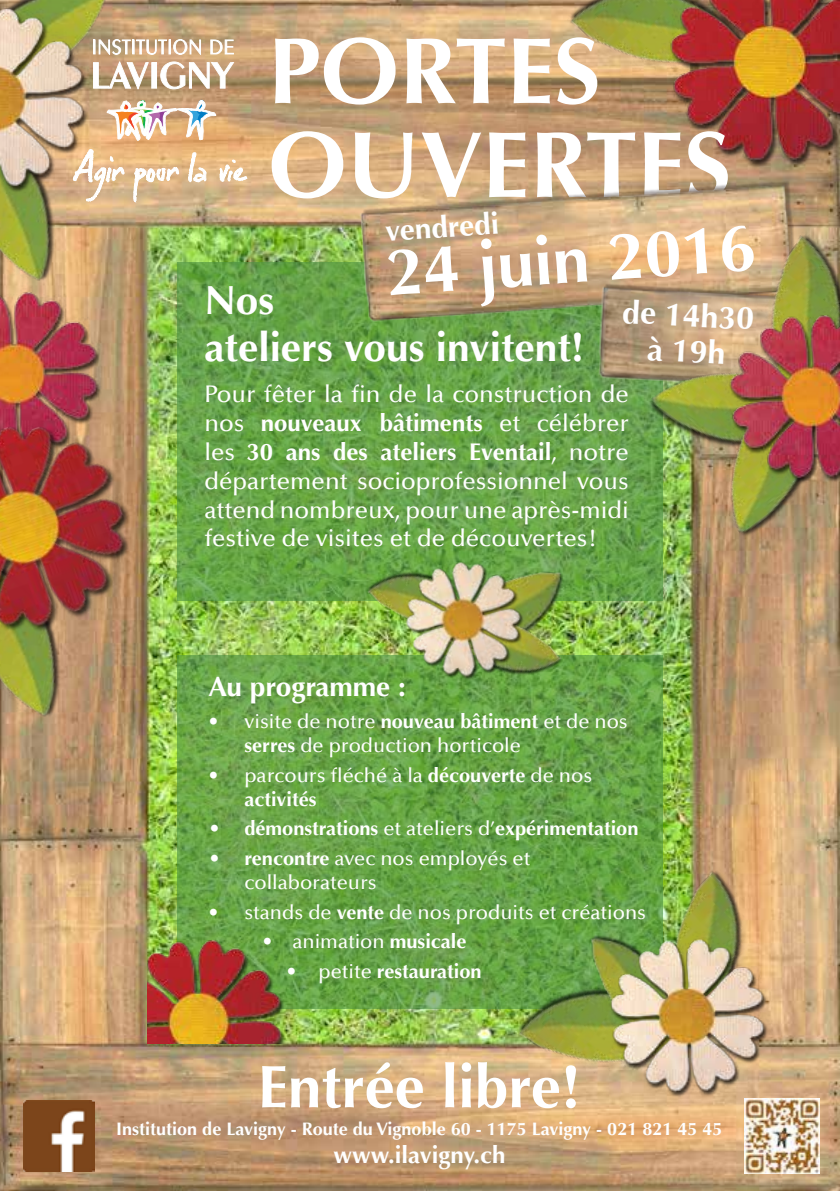
<style>
.page{position:relative;width:840px;height:1191px;background:#fff}
.page>*{position:absolute;margin:0;border:0;box-sizing:border-box;transform-origin:0 0}
.t1{font:700 93.8px/93.8px "Optima";color:#fff}
.t2{font:700 66.4px "Optima";color:#fff}
.t3{font:700 60px "Optima";color:#fff}
.t4{font:700 40.4px/46.2px "Optima";color:#fff}
.t5{font:700 32px/36px "Optima";color:#fff;text-align:center}
.t6{font:700 30px "Optima";color:#fff}
.t7{font:700 28px "Optima";color:#fff}
.t8{font:500 24px/28.8px "Optima";color:#fff;text-align:justify}
.t9{font:700 24px "Optima";color:#fff}
.t10{font:500 20px/24px "Optima";color:#fff}
.t11{font:700 20px "Optima";color:#fff}
.t12{font:700 18px "Optima";color:#fff}
.s1{font-weight:700}
.s2{font-weight:500}
</style>
<div class="page">
<img style="left:0;top:0;width:839px;height:1191px">
<img style="left:0;top:221px;width:95px;height:51px">
<img style="left:532px;top:0;width:119px;height:150px">
<img style="left:105px;top:0;width:17px;height:39px">
<img style="left:651px;top:0;width:188px;height:175px">
<svg style="left:177px;top:655px;width:485px;height:353px"></svg>
<svg style="left:177px;top:262px;width:485px;height:339px"></svg>
<svg style="left:105px;top:39px;width:129px;height:102px"></svg>
<svg style="left:188px;top:152px;width:18px;height:30px"></svg>
<svg style="left:105px;top:149px;width:19px;height:53px"></svg>
<svg style="left:133px;top:167px;width:46px;height:35px"></svg>
<svg style="left:220px;top:160px;width:27px;height:21px"></svg>
<img style="left:311px;top:154px;width:496px;height:192px">
<img style="left:0;top:0;width:105px;height:221px">
<img style="left:485px;top:917px;width:217px;height:218px">
<img style="left:563px;top:921px;width:52px;height:119px">
<img style="left:615px;top:838px;width:172px;height:171px">
<img style="left:602px;top:922px;width:180px;height:198px">
<img style="left:549px;top:537px;width:27px;height:44px">
<img style="left:549px;top:581px;width:36px;height:128px">
<img style="left:342px;top:536px;width:45px;height:129px">
<img style="left:387px;top:536px;width:162px;height:173px">
<img style="left:0;top:682px;width:100px;height:48px">
<img style="left:0;top:272px;width:122px;height:57px">
<img style="left:0;top:329px;width:194px;height:353px">
<img style="left:147px;top:887px;width:161px;height:156px">
<img style="left:24px;top:1100px;width:71px;height:71px">
<img style="left:744px;top:1098px;width:75px;height:75px">
<img style="left:579px;top:269px;width:103px;height:134px">
<img style="left:624px;top:284px;width:58px;height:233px">
<img style="left:649px;top:329px;width:190px;height:234px">
<img style="left:682px;top:200px;width:157px;height:234px">
<img style="left:702px;top:295px;width:137px;height:206px">
<h1 class="t1" style="left:268px;top:25px;width:464px">PORTES<br>OUVERTES</h1>
<h3 class="t6" style="left:384px;top:213px;width:115px;rotate:-4deg">vendredi</h3>
<h2 class="t2" style="left:383px;top:234px;width:371px;rotate:-4deg">24 juin 2016</h2>
<h3 class="t4" style="left:204px;top:278px;width:381px">Nos<br>ateliers vous invitent!</h3>
<p class="t8" style="left:204px;top:380px;width:426px">Pour fêter la fin de la construction de nos <span class="s1">nouveaux bâtiments</span> et célébrer les <span class="s1">30 ans des ateliers Eventail</span>, notre département socioprofessionnel vous attend nombreux, pour une après-midi festive de visites et de découvertes!</p>
<h3 class="t5" style="left:623px;top:294px;width:133px;rotate:3deg">de 14h30 à 19h</h3>
<h3 class="t7" style="left:208px;top:670px;width:199px">Au programme :</h3>
<p class="t10" style="left:244px;top:709px;width:385px;text-indent:-36px">• visite de notre <span class="s1">nouveau bâtiment</span> et de nos <span class="s1">serres</span> de production horticole</p>
<p class="t10" style="left:244px;top:763px;width:349px;text-indent:-36px">• parcours fléché à la <span class="s1">découverte</span> de nos <span class="s1">activités</span></p>
<p class="t11" style="left:208px;top:817px;width:431px">• démonstrations <span class="s2">et ateliers d’</span>expérimentation</p>
<p class="t10" style="left:244px;top:846px;width:287px;text-indent:-36px"><span class="s1">• rencontre</span> avec nos employés et collaborateurs</p>
<p class="t10" style="left:208px;top:900px;width:439px">• stands de <span class="s1">vente</span> de nos produits et créations</p>
<p class="t10" style="left:262px;top:930px;width:205px">• animation <span class="s1">musicale</span></p>
<p class="t11" style="left:286px;top:959px;width:197px"><span class="s2">• petite</span> restauration</p>
<h3 class="t3" style="left:258px;top:1051px;width:324px">Entrée libre!</h3>
<p class="t12" style="left:116px;top:1118px;width:607px">Institution de Lavigny - Route du Vignoble 60 - 1175 Lavigny - 021 821 45 45</p>
<p class="t9" style="left:333px;top:1141px;width:173px">www.ilavigny.ch</p>
</div>
